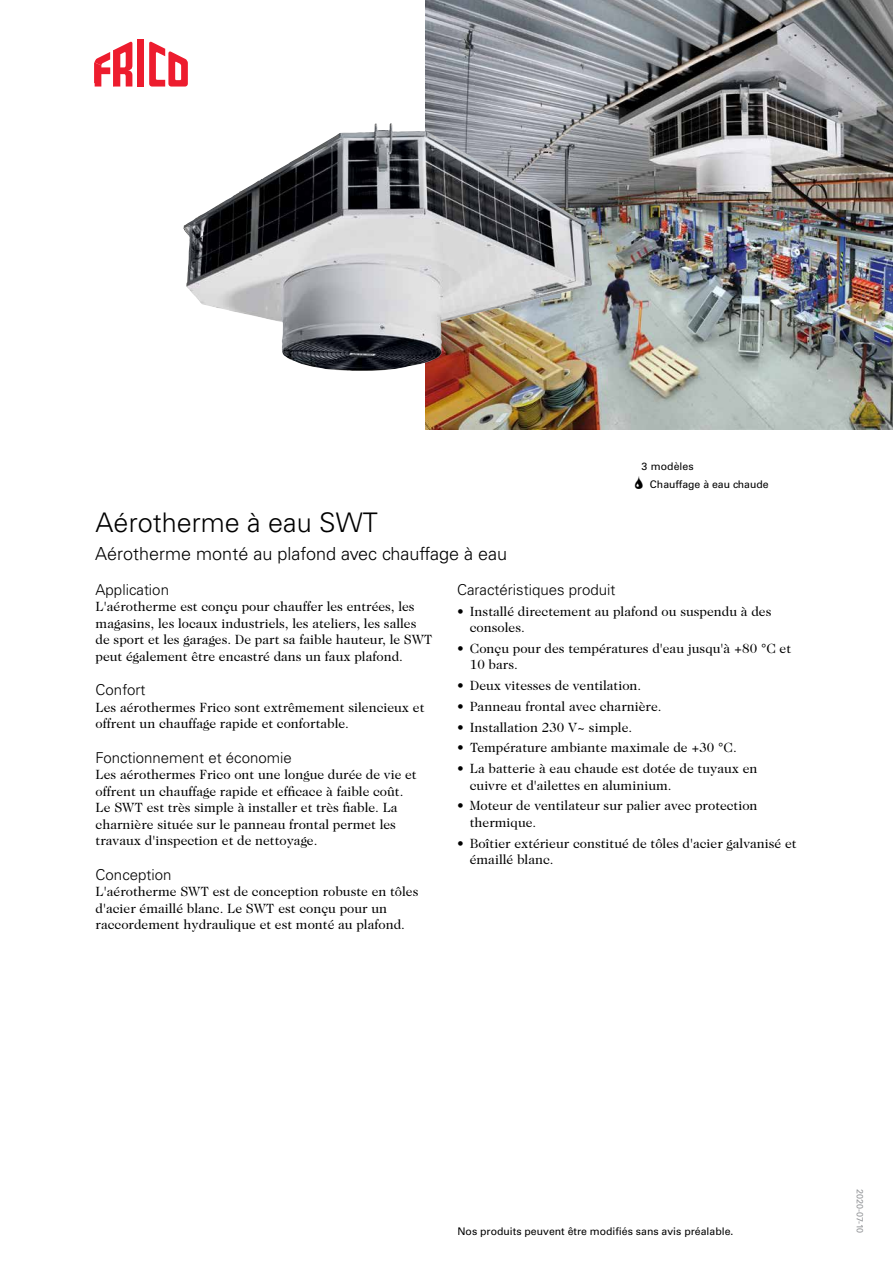
<style>
.page{position:relative;width:893px;height:1263px;background:#fff}
.page>*{position:absolute;margin:0;border:0;box-sizing:border-box;transform-origin:0 0}
.t1{font:300 27px "Univers";color:#000}
.t2{font:300 18px "Univers";color:#000}
.t3{font:300 15px "Univers";color:#000}
.t4{font:13.5px/16.5px "Caslon Two Twenty Four";color:#000}
.t5{font:10.5px/18.5px "Univers";color:#000}
.t6{font:9px "Univers";color:#939598}
</style>
<div class="page">
<img style="left:425px;top:0;width:468px;height:429px">
<img style="left:183px;top:124px;width:409px;height:247px">
<div style="left:137px;top:39px;width:7px;height:48px;background:#ed1c2e"></div>
<svg style="left:149px;top:41px;width:39px;height:46px"></svg>
<svg style="left:95px;top:41px;width:37px;height:46px"></svg>
<h1 class="t1" style="left:96px;top:506px;width:284px">Aérotherme à eau SWT</h1>
<h2 class="t2" style="left:95px;top:542px;width:414px">Aérotherme monté au plafond avec chauffage à eau</h2>
<p class="t5" style="left:650px;top:457px;width:120px;text-indent:-9px">3 modèles<br>Chauffage à eau chaude</p>
<p class="t3" style="left:96px;top:580px;width:75px">Application</p>
<p class="t4" style="left:96px;top:598px;width:339px">L'aérotherme est conçu pour chauffer les entrées, les magasins, les locaux industriels, les ateliers, les salles de sport et les garages. De part sa faible hauteur, le SWT peut également être encastré dans un faux plafond.</p>
<p class="t3" style="left:96px;top:681px;width:51px">Confort</p>
<p class="t4" style="left:96px;top:699px;width:330px">Les aérothermes Frico sont extrêmement silencieux et offrent un chauffage rapide et confortable.</p>
<p class="t3" style="left:96px;top:748px;width:198px">Fonctionnement et économie</p>
<p class="t4" style="left:96px;top:766px;width:323px">Les aérothermes Frico ont une longue durée de vie et offrent un chauffage rapide et efficace à faible coût.<br>Le SWT est très simple à installer et très fiable. La charnière située sur le panneau frontal permet les travaux d'inspection et de nettoyage.</p>
<p class="t3" style="left:96px;top:865px;width:77px">Conception</p>
<p class="t4" style="left:96px;top:883px;width:324px">L'aérotherme SWT est de conception robuste en tôles d'acier émaillé blanc. Le SWT est conçu pour un raccordement hydraulique et est monté au plafond.</p>
<p class="t3" style="left:457px;top:581px;width:160px">Caractéristiques produit</p>
<p class="t4" style="left:470px;top:602px;width:303px;text-indent:-13px">• Installé directement au plafond ou suspendu à des consoles.</p>
<p class="t4" style="left:470px;top:640px;width:323px;text-indent:-13px">• Conçu pour des températures d'eau jusqu'à +80 °C et<br>10 bars.</p>
<p class="t4" style="left:457px;top:677px;width:186px">• Deux vitesses de ventilation.</p>
<p class="t4" style="left:457px;top:698px;width:206px">• Panneau frontal avec charnière.</p>
<p class="t4" style="left:457px;top:718px;width:177px">• Installation 230 V~ simple.</p>
<p class="t4" style="left:457px;top:739px;width:281px">• Température ambiante maximale de +30 °C.</p>
<p class="t4" style="left:470px;top:760px;width:289px;text-indent:-13px">• La batterie à eau chaude est dotée de tuyaux en cuivre et d'ailettes en aluminium.</p>
<p class="t4" style="left:470px;top:797px;width:289px;text-indent:-13px">• Moteur de ventilateur sur palier avec protection thermique.</p>
<p class="t4" style="left:470px;top:834px;width:328px;text-indent:-13px">• Boîtier extérieur constitué de tôles d'acier galvanisé et émaillé blanc.</p>
<p class="t5" style="left:457px;top:1222px;width:277px">Nos produits peuvent être modifiés sans avis préalable.</p>
<p class="t6" style="left:865px;top:1188px;width:46px;rotate:90deg">2020-07-10</p>
</div>
